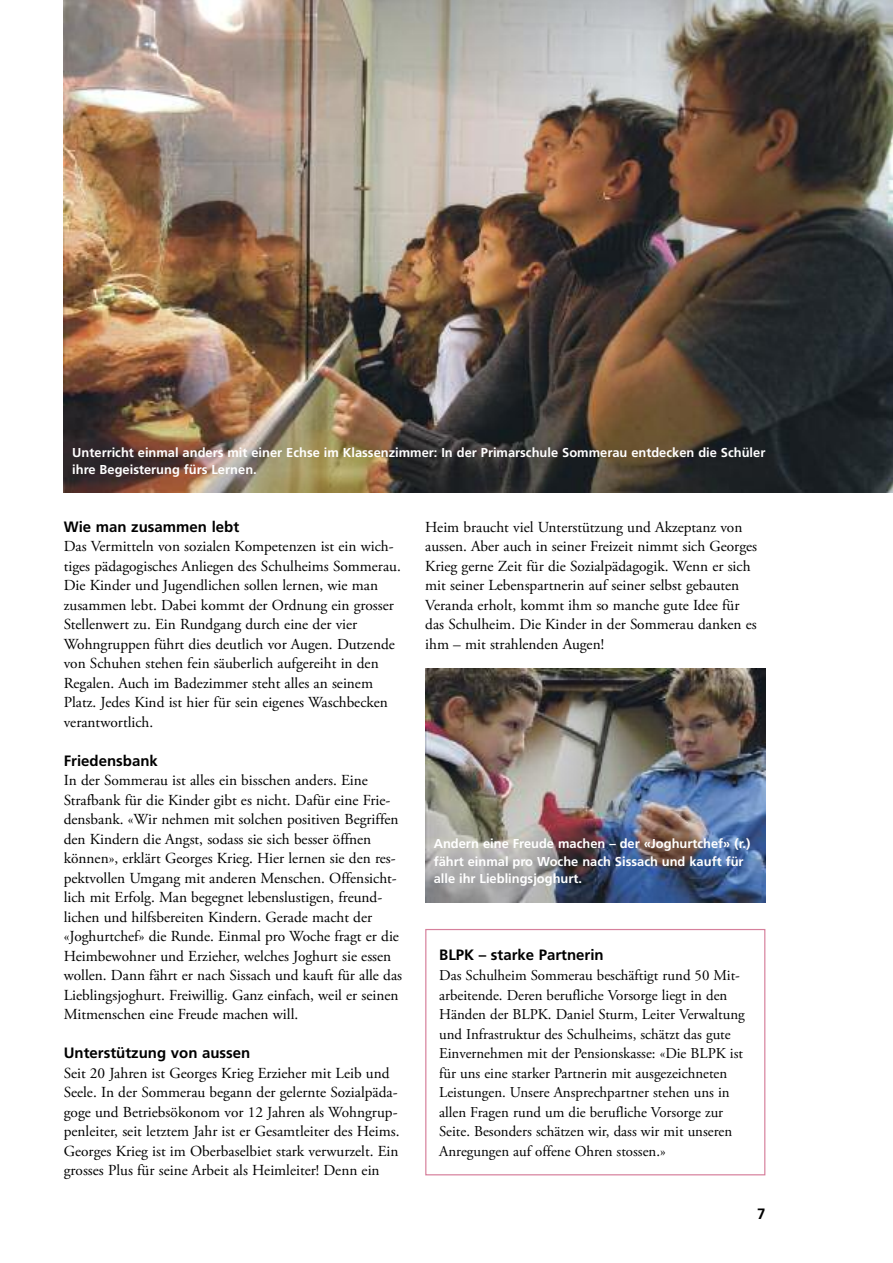
<style>
.page{position:relative;width:893px;height:1263px;background:#fff}
.page>*{position:absolute;margin:0;border:0;box-sizing:border-box;transform-origin:0 0}
.t1{font:15.3px/19.5px "Adobe Garamond Pro";color:#000}
.t2{font:15px/19.5px "Adobe Garamond Pro";color:#000}
.t3{font:700 15px "Frutiger LT Std";color:#000}
.t4{font:700 12.9px/17.4px "Frutiger LT Std";color:#fff}
</style>
<div class="page">
<div style="left:425px;top:929px;width:340px;height:246px;border:1px solid #d6809c"></div>
<img style="left:64px;top:0;width:829px;height:493px">
<img style="left:425px;top:668px;width:340px;height:234px">
<p class="t4" style="left:72px;top:445px;width:695px">Unterricht einmal anders mit einer Echse im Klassenzimmer: In der Primarschule Sommerau entdecken die Schüler ihre Begeisterung fürs Lernen.</p>
<p class="t3" style="left:64px;top:521px;width:177px">Wie man zusammen lebt</p>
<p class="t1" style="left:64px;top:538px;width:339px">Das Vermitteln von sozialen Kompetenzen ist ein wich&shy;tiges pädagogisches Anliegen des Schulheims Sommerau.<br>Die Kinder und Jugendlichen sollen lernen, wie man zusammen lebt. Dabei kommt der Ordnung ein grosser Stellenwert zu. Ein Rundgang durch eine der vier Wohngruppen führt dies deutlich vor Augen. Dutzende von Schuhen stehen fein säuberlich aufgereiht in den Regalen. Auch im Badezimmer steht alles an seinem Platz. Jedes Kind ist hier für sein eigenes Waschbecken verantwortlich.</p>
<p class="t3" style="left:64px;top:755px;width:96px">Friedensbank</p>
<p class="t1" style="left:64px;top:772px;width:340px">In der Sommerau ist alles ein bisschen anders. Eine Strafbank für die Kinder gibt es nicht. Dafür eine Frie&shy;densbank. «Wir nehmen mit solchen positiven Begriffen den Kindern die Angst, sodass sie sich besser öffnen können», erklärt Georges Krieg. Hier lernen sie den res&shy;pektvollen Umgang mit anderen Menschen. Offensicht&shy;lich mit Erfolg. Man begegnet lebenslustigen, freund&shy;lichen und hilfsbereiten Kindern. Gerade macht der «Joghurtchef» die Runde. Einmal pro Woche fragt er die Heimbewohner und Erzieher, welches Joghurt sie essen wollen. Dann fährt er nach Sissach und kauft für alle das Lieblingsjoghurt. Freiwillig. Ganz einfach, weil er seinen Mitmenschen eine Freude machen will.</p>
<p class="t3" style="left:64px;top:1047px;width:188px">Unterstützung von aussen</p>
<p class="t1" style="left:64px;top:1065px;width:337px">Seit 20 Jahren ist Georges Krieg Erzieher mit Leib und Seele. In der Sommerau begann der gelernte Sozialpäda&shy;goge und Betriebsökonom vor 12 Jahren als Wohngrup&shy;penleiter, seit letztem Jahr ist er Gesamtleiter des Heims.<br>Georges Krieg ist im Oberbaselbiet stark verwurzelt. Ein grosses Plus für seine Arbeit als Heimleiter! Denn ein</p>
<p class="t1" style="left:425px;top:519px;width:333px">Heim braucht viel Unterstützung und Akzeptanz von aussen. Aber auch in seiner Freizeit nimmt sich Georges Krieg gerne Zeit für die Sozialpädagogik. Wenn er sich mit seiner Lebenspartnerin auf seiner selbst gebauten Veranda erholt, kommt ihm so manche gute Idee für das Schulheim. Die Kinder in der Sommerau danken es ihm – mit strahlenden Augen!</p>
<p class="t4" style="left:434px;top:836px;width:318px">Andern eine Freude machen – der «Joghurtchef» (r.) fährt einmal pro Woche nach Sissach und kauft für alle ihr Lieblingsjoghurt.</p>
<p class="t3" style="left:439px;top:949px;width:166px">BLPK – starke Partnerin</p>
<p class="t2" style="left:439px;top:967px;width:307px">Das Schulheim Sommerau beschäftigt rund 50 Mit&shy;arbeitende. Deren berufliche Vorsorge liegt in den Händen der BLPK. Daniel Sturm, Leiter Verwaltung und Infrastruktur des Schulheims, schätzt das gute Einvernehmen mit der Pensionskasse: «Die BLPK ist für uns eine starker Partnerin mit ausgezeichneten Leistungen. Unsere Ansprechpartner stehen uns in allen Fragen rund um die berufliche Vorsorge zur Seite. Besonders schätzen wir, dass wir mit unseren Anregungen auf offene Ohren stossen.»</p>
<p class="t3" style="left:757px;top:1207px;width:10px">7</p>
</div>
